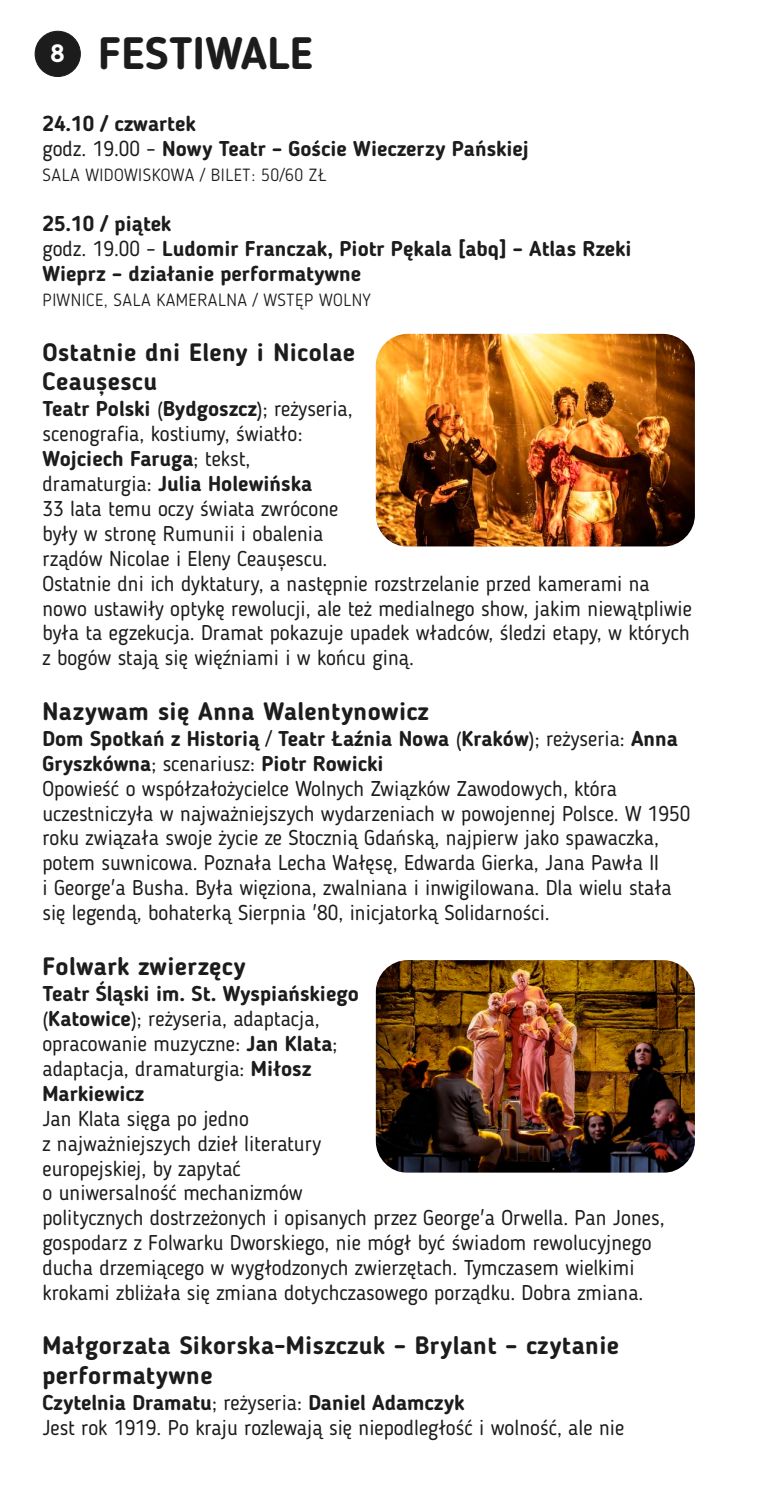
<style>
.page{position:relative;width:780px;height:1489px;background:#fff}
.page>*{position:absolute;margin:0;border:0;box-sizing:border-box;transform-origin:0 0}
.t1{font:700 45px "Blogger Sans";color:#1c1c1c}
.t2{font:700 25px/29.5px "Blogger Sans";letter-spacing:.015em;color:#1c1c1c}
.t3{font:21.25px/25px "Blogger Sans";color:#1c1c1c}
.t4{font:700 21.25px/25px "Blogger Sans";color:#1c1c1c}
.t5{font:300 17.5px "Blogger Sans";letter-spacing:.03em;color:#1c1c1c}
.s1{font-weight:400}
.s2{font-weight:700}
</style>
<div class="page">
<div style="left:35px;top:31px;width:46px;height:46px;background:#1c1c1c;border:1px solid #1c1c1c;border-radius:50%"></div>
<img style="left:376px;top:334px;width:318px;height:212px;border-radius:32px">
<img style="left:376px;top:960px;width:318px;height:212px;border-radius:32px">
<h1 class="t1" style="left:51px;top:35px;width:264px"><sup>8</sup> FESTIWALE</h1>
<p class="t4" style="left:43px;top:113px;width:488px">24.10 / czwartek<br><span class="s1">godz. 19.00 –</span> Nowy Teatr – Goście Wieczerzy Pańskiej</p>
<p class="t5" style="left:43px;top:168px;width:285px">SALA WIDOWISKOWA / BILET: 50/60 ZŁ</p>
<p class="t4" style="left:43px;top:213px;width:590px">25.10 / piątek<br><span class="s1">godz. 19.00 –</span> Ludomir Franczak, Piotr Pękala [abq] – Atlas Rzeki<br>Wieprz – działanie performatywne</p>
<p class="t5" style="left:43px;top:292px;width:330px">PIWNICE, SALA KAMERALNA / WSTĘP WOLNY</p>
<p class="t2" style="left:42px;top:339px;width:314px">Ostatnie dni Eleny i Nicolae<br>Ceaușescu</p>
<p class="t3" style="left:42px;top:398px;width:651px"><span class="s2">Teatr Polski</span> (<span class="s2">Bydgoszcz</span>); reżyseria,<br>scenografia, kostiumy, światło:<br><span class="s2">Wojciech Faruga</span>; tekst,<br>dramaturgia: <span class="s2">Julia Holewińska<br></span>33 lata temu oczy świata zwrócone<br>były w stronę Rumunii i obalenia<br>rządów Nicolae i Eleny Ceaușescu.<br>Ostatnie dni ich dyktatury, a następnie rozstrzelanie przed kamerami na nowo ustawiły optykę rewolucji, ale też medialnego show, jakim niewątpliwie była ta egzekucja. Dramat pokazuje upadek władców, śledzi etapy, w których z bogów stają się więźniami i w końcu giną.</p>
<p class="t2" style="left:42px;top:698px;width:388px">Nazywam się Anna Walentynowicz</p>
<p class="t3" style="left:42px;top:727px;width:649px"><span class="s2">Dom Spotkań z Historią</span> / <span class="s2">Teatr Łaźnia Nowa</span> (<span class="s2">Kraków</span>); reżyseria: <span class="s2">Anna Gryszkówna</span>; scenariusz: <span class="s2">Piotr Rowicki<br></span>Opowieść o współzałożycielce Wolnych Związków Zawodowych, która uczestniczyła w najważniejszych wydarzeniach w powojennej Polsce. W 1950 roku związała swoje życie ze Stocznią Gdańską, najpierw jako spawaczka, potem suwnicowa. Poznała Lecha Wałęsę, Edwarda Gierka, Jana Pawła II<br>i George'a Busha. Była więziona, zwalniana i inwigilowana. Dla wielu stała się legendą, bohaterką Sierpnia '80, inicjatorką Solidarności.</p>
<p class="t2" style="left:42px;top:953px;width:205px">Folwark zwierzęcy</p>
<p class="t3" style="left:42px;top:982px;width:318px"><span class="s2">Teatr Śląski im. St. Wyspiańskiego </span>(<span class="s2">Katowice</span>); reżyseria, adaptacja, opracowanie muzyczne: <span class="s2">Jan Klata</span>; adaptacja, dramaturgia: <span class="s2">Miłosz<br>Markiewicz</span></p>
<p class="t3" style="left:42px;top:1107px;width:623px">Jan Klata sięga po jedno<br>z najważniejszych dzieł literatury<br>europejskiej, by zapytać<br>o uniwersalność mechanizmów<br>politycznych dostrzeżonych i opisanych przez George'a Orwella. Pan Jones, gospodarz z Folwarku Dworskiego, nie mógł być świadom rewolucyjnego ducha drzemiącego w wygłodzonych zwierzętach. Tymczasem wielkimi krokami zbliżała się zmiana dotychczasowego porządku. Dobra zmiana.</p>
<p class="t2" style="left:42px;top:1332px;width:578px">Małgorzata Sikorska-Miszczuk – Brylant – czytanie performatywne</p>
<p class="t3" style="left:42px;top:1391px;width:583px"><span class="s2">Czytelnia Dramatu</span>; reżyseria: <span class="s2">Daniel Adamczyk<br></span>Jest rok 1919. Po kraju rozlewają się niepodległość i wolność, ale nie</p>
</div>
